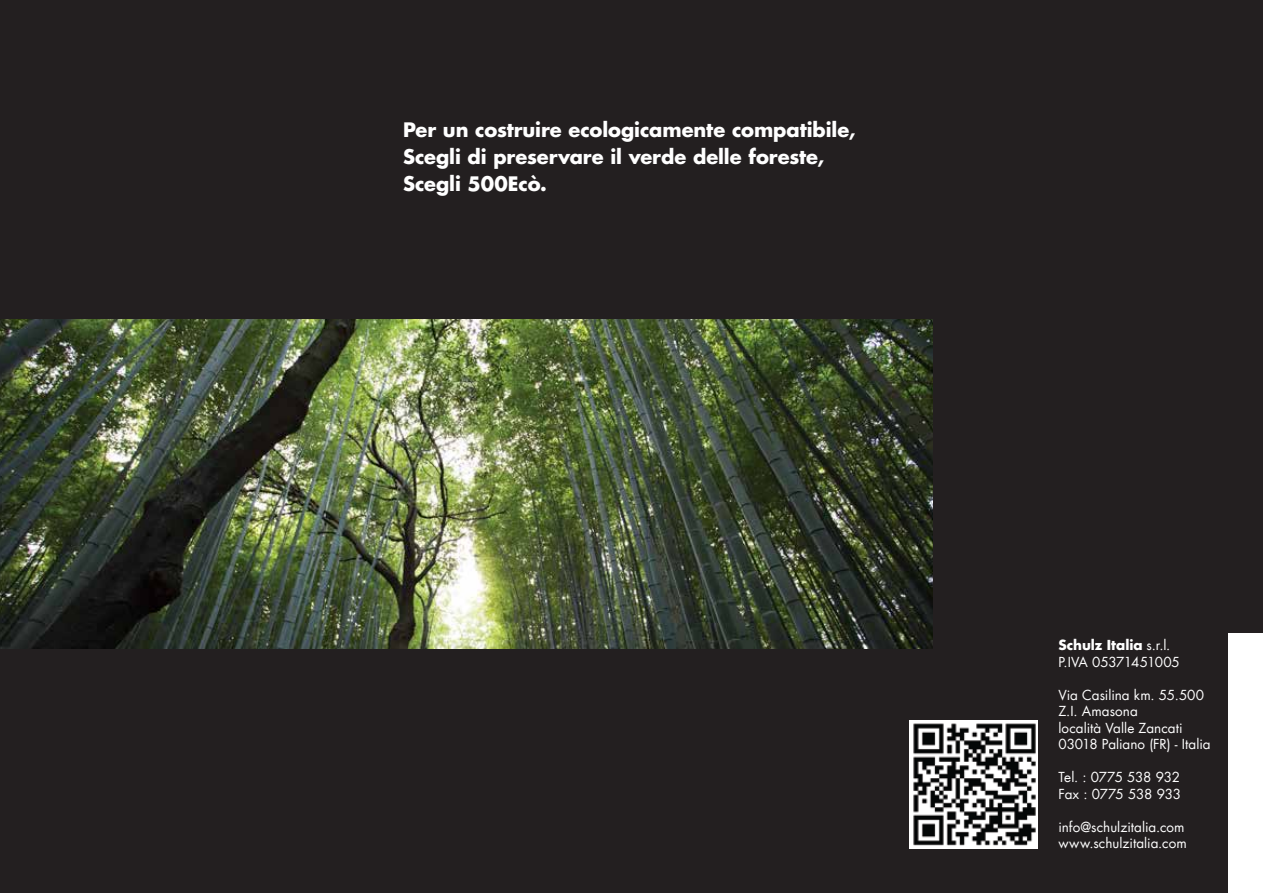
<style>
.page{position:relative;width:1263px;height:893px;background:#231f20}
.page>*{position:absolute;margin:0;border:0;box-sizing:border-box;transform-origin:0 0}
.t1{font:700 19.5px/27px "Futura LT";letter-spacing:-.005em;color:#fff}
.t2{font:13.5px/16.5px "Futura LT";letter-spacing:-.005em;color:#fff}
.t3{font:13.5px/16.5px "Futura LT";letter-spacing:-.03em;color:#fff}
.s1{font-weight:700}
</style>
<div class="page">
<img style="left:910px;top:720px;width:127px;height:128px">
<img style="left:0;top:320px;width:932px;height:329px">
<div style="left:1229px;top:633px;width:34px;height:260px;background:#fff"></div>
<h1 class="t1" style="left:403px;top:115px;width:454px">Per un costruire ecologicamente compatibile,<br>Scegli di preservare il verde delle foreste,<br>Scegli 500Ecò.</h1>
<p class="t3" style="left:1058px;top:637px;width:123px"><span class="s1">Schulz Italia</span> s.r.l.<br>P.IVA 05371451005</p>
<p class="t2" style="left:1058px;top:686px;width:154px">Via Casilina km. 55.500<br>Z.I. Amasona<br>località Valle Zancati<br>03018 Paliano (FR) - Italia</p>
<p class="t2" style="left:1058px;top:769px;width:124px">Tel. : 0775 538 932<br>Fax : 0775 538 933</p>
<p class="t2" style="left:1058px;top:818px;width:130px">info@schulzitalia.com www.schulzitalia.com</p>
</div>
